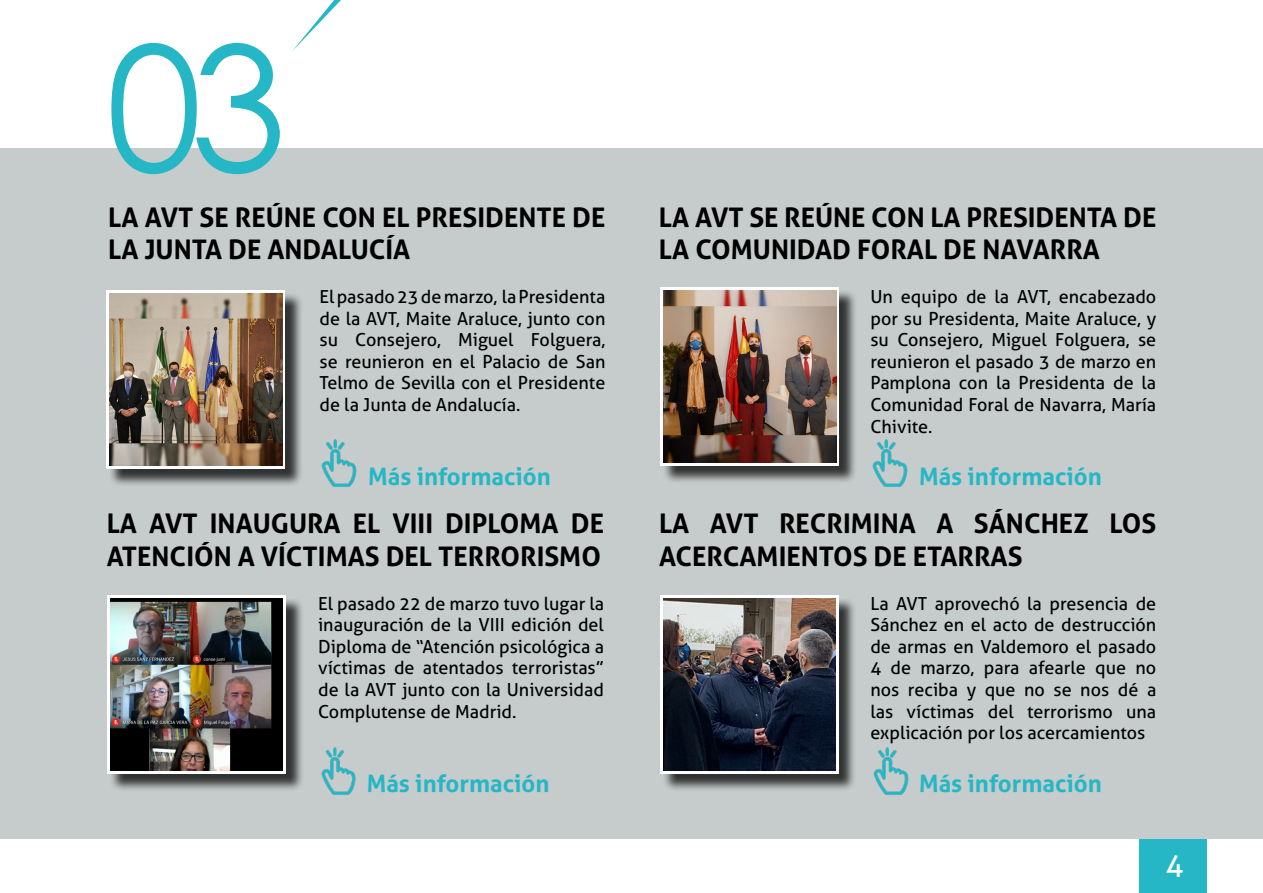
<style>
.page{position:relative;width:1263px;height:893px;background:#fff}
.page>*{position:absolute;margin:0;border:0;box-sizing:border-box;transform-origin:0 0}
.t1{font:174px "Century Gothic";color:#25b7c6}
.t2{font:30px "Aller";color:#fff}
.t3{font:700 27px/32.4px "Aller";color:#000}
.t4{font:700 24px "Aller";color:#25b7c6}
.t5{font:18px/21.6px "Aller";color:#000;text-align:justify}
</style>
<div class="page">
<div style="left:0;top:148px;width:1263px;height:690px;background:#c5cccb"></div>
<div style="left:1139px;top:839px;width:67px;height:54px;background:#25b7c6"></div>
<svg style="left:292px;top:0;width:49px;height:51px"></svg>
<div style="left:662px;top:598px;width:195px;height:195px;background:#000;opacity:.75"></div>
<div style="left:660px;top:595px;width:178px;height:179px;background:#fff"></div>
<img style="left:873px;top:747px;width:36px;height:48px">
<img style="left:663px;top:598px;width:173px;height:173px">
<div style="left:110px;top:598px;width:194px;height:195px;background:#000;opacity:.75"></div>
<div style="left:107px;top:595px;width:179px;height:179px;background:linear-gradient(to right,#fff,#fff)"></div>
<img style="left:321px;top:747px;width:35px;height:48px">
<img style="left:111px;top:598px;width:171px;height:173px">
<div style="left:662px;top:289px;width:195px;height:195px;background:#000;opacity:.75"></div>
<svg style="left:660px;top:287px;width:179px;height:178px;fill:#fff"></svg>
<img style="left:664px;top:290px;width:172px;height:173px">
<div style="left:109px;top:293px;width:194px;height:194px;background:#000;opacity:.75"></div>
<svg style="left:106px;top:290px;width:179px;height:179px;fill:#fff"></svg>
<img style="left:872px;top:439px;width:36px;height:48px">
<img style="left:110px;top:293px;width:172px;height:173px">
<img style="left:321px;top:439px;width:36px;height:48px">
<h1 class="t1" style="left:106px;top:-13px;width:182px">03</h1>
<h3 class="t3" style="left:108px;top:201px;width:499px">LA AVT SE REÚNE CON EL PRESIDENTE DE<br>LA JUNTA DE ANDALUCÍA</h3>
<p class="t5" style="left:319px;top:286px;width:287px">El pasado 23 de marzo, la Presidenta de la AVT, Maite Araluce, junto con su Consejero, Miguel Folguera, se reunieron en el Palacio de San Telmo de Sevilla con el Presidente de la Junta de Andalucía.</p>
<h3 class="t4" style="left:368px;top:462px;width:184px">Más información</h3>
<h3 class="t3" style="left:107px;top:507px;width:499px">LA AVT INAUGURA EL VIII DIPLOMA DE<br>ATENCIÓN A VÍCTIMAS DEL TERRORISMO</h3>
<p class="t5" style="left:318px;top:592px;width:287px">El pasado 22 de marzo tuvo lugar la inauguración de la VIII edición del Diploma de “Atención psicológica a víctimas de atentados terroristas” de la AVT junto con la Universidad Complutense de Madrid.</p>
<h3 class="t4" style="left:367px;top:769px;width:184px">Más información</h3>
<h3 class="t3" style="left:659px;top:201px;width:499px">LA AVT SE REÚNE CON LA PRESIDENTA DE<br>LA COMUNIDAD FORAL DE NAVARRA</h3>
<p class="t5" style="left:870px;top:286px;width:287px">Un equipo de la AVT, encabezado por su Presidenta, Maite Araluce, y su Consejero, Miguel Folguera, se reunieron el pasado 3 de marzo en Pamplona con la Presidenta de la Comunidad Foral de Navarra, María Chivite.</p>
<h3 class="t4" style="left:919px;top:462px;width:184px">Más información</h3>
<h3 class="t3" style="left:659px;top:507px;width:499px">LA AVT RECRIMINA A SÁNCHEZ LOS<br>ACERCAMIENTOS DE ETARRAS</h3>
<p class="t5" style="left:870px;top:592px;width:287px">La AVT aprovechó la presencia de Sánchez en el acto de destrucción de armas en Valdemoro el pasado 4 de marzo, para afearle que no nos reciba y que no se nos dé a las víctimas del terrorismo una explicación por los acercamientos</p>
<h3 class="t4" style="left:919px;top:769px;width:184px">Más información</h3>
<h2 class="t2" style="left:1165px;top:846px;width:19px">4</h2>
</div>
